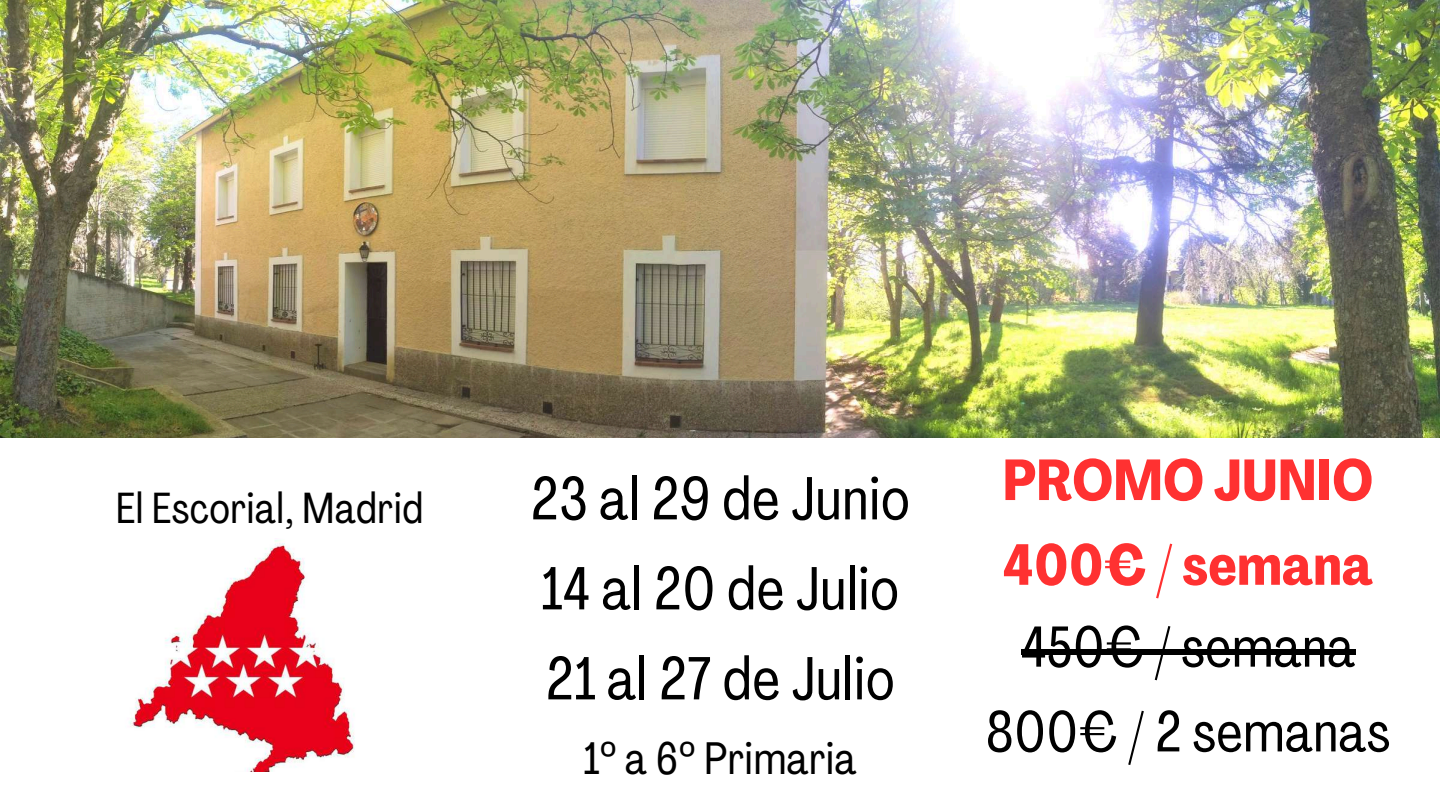
<style>
.page{position:relative;width:1440px;height:810px;background:#fff}
.page>*{position:absolute;margin:0;border:0;box-sizing:border-box;transform-origin:0 0}
.t1{font:60px/90px "Agrandir Tight";letter-spacing:.01em;color:#000}
.t2{font:57px/84.8px "Agrandir Tight";letter-spacing:.01em;color:#000;text-align:center}
.t3{font:700 57px/84.8px "Agrandir Tight";letter-spacing:.01em;color:#ff3131}
.t4{font:45px "Agrandir Tight";letter-spacing:.01em;color:#000}
.t5{font:43px "Agrandir Tight";letter-spacing:.01em;color:#000}
.s1{font-family:"Noto Sans"}
</style>
<div class="page">
<img style="left:0;top:0;width:1440px;height:438px">
<img style="left:129px;top:540px;width:226px;height:231px">
<div style="left:1021px;top:649px;width:335px;height:6px;background:#000"></div>
<p class="t5" style="left:116px;top:490px;width:309px">El Escorial, Madrid</p>
<p class="t1" style="left:530px;top:459px;width:381px">23 al 29 de Junio<br>14 al 20 de Julio<br>21 al 27 de Julio</p>
<p class="t4" style="left:583px;top:741px;width:275px">1<span class="s1">º</span> a 6<span class="s1">º</span> Primaria</p>
<p class="t3" style="left:1003px;top:443px;width:372px">PROMO JUNIO<br>400€ / semana</p>
<p class="t2" style="left:986px;top:610px;width:406px">450€ / semana<br>800€ / 2 semanas</p>
</div>
